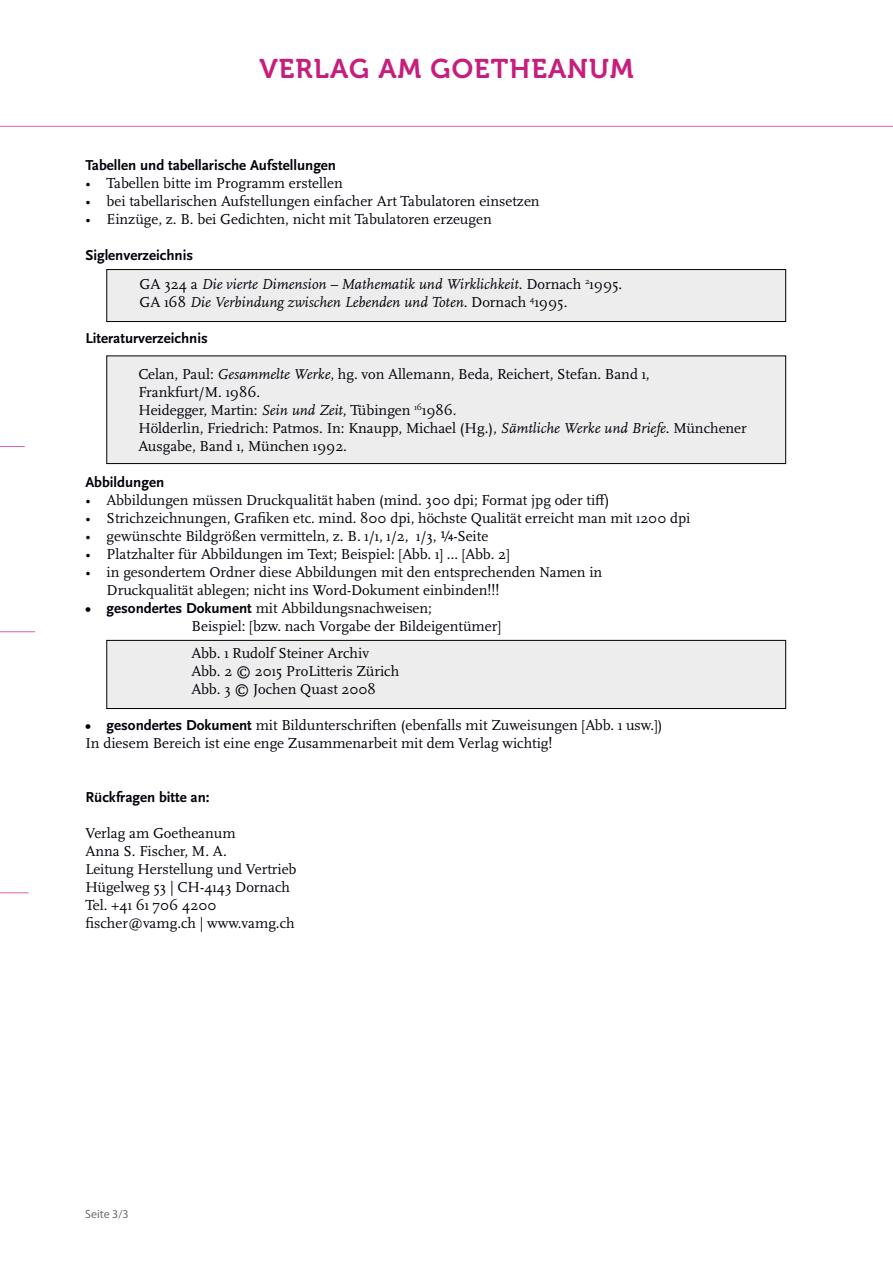
<style>
.page{position:relative;width:893px;height:1263px;background:#fff}
.page>*{position:absolute;margin:0;border:0;box-sizing:border-box;transform-origin:0 0}
.t1{font:27px "Museo 700";letter-spacing:.04em;color:#c61e7e}
.t2{font:15px/18px "Scala OT";color:#00000a}
.t3{font:italic 15px/18px "Scala OT";color:#00000a}
.t4{font:700 15px "Scala Sans OT";color:#00000a}
.t5{font:12px "Myriad Pro";color:#706f6f}
.s1{font-style:normal}
.s2{font-style:italic}
.s3{font-family:"Scala Sans OT";font-weight:700}
</style>
<div class="page">
<div style="left:107px;top:270px;width:679px;height:51px;background:#ededed"></div>
<div style="left:106px;top:269px;width:680px;height:53px;border:1px solid #000"></div>
<div style="left:107px;top:356px;width:679px;height:108px;background:#ededed"></div>
<div style="left:106px;top:355px;width:680px;height:109px;border:1px solid #000"></div>
<div style="left:107px;top:640px;width:679px;height:68px;background:#ededed"></div>
<div style="left:106px;top:640px;width:680px;height:69px;border:1px solid #000"></div>
<hr style="left:0;top:126px;width:893px;height:1px;background:#d762a5">
<svg style="left:0;top:446px;width:25px;height:1px"></svg>
<svg style="left:0;top:892px;width:28px;height:1px"></svg>
<hr style="left:0;top:631px;width:35px;height:1px;background:#d762a5">
<h1 class="t1" style="left:259px;top:54px;width:376px">VERLAG AM GOETHEANUM</h1>
<p class="t4" style="left:85px;top:157px;width:252px">Tabellen und tabellarische Aufstellungen</p>
<p class="t2" style="left:85px;top:175px;width:259px">• Tabellen bitte im Programm erstellen</p>
<p class="t2" style="left:85px;top:193px;width:456px">• bei tabellarischen Aufstellungen einfacher Art Tabulatoren einsetzen</p>
<p class="t2" style="left:85px;top:211px;width:408px">• Einzüge, z. B. bei Gedichten, nicht mit Tabulatoren erzeugen</p>
<p class="t4" style="left:85px;top:247px;width:109px">Siglenverzeichnis</p>
<p class="t3" style="left:139px;top:276px;width:484px"><span class="s1">GA 324 a</span> Die vierte Dimension – Mathematik und Wirklichkeit<span class="s1">. Dornach</span> <sup>2</sup><span class="s1">1995.<br>GA 168</span> Die Verbindung zwischen Lebenden und Toten<span class="s1">. Dornach</span> <sup>4</sup><span class="s1">1995.</span></p>
<p class="t4" style="left:85px;top:330px;width:124px">Literaturverzeichnis</p>
<p class="t2" style="left:138px;top:366px;width:610px">Celan, Paul: <span class="s2">Gesammelte Werke</span>, hg. von Allemann, Beda, Reichert, Stefan. Band 1,<br>Frankfurt/M. 1986.<br>Heidegger, Martin: <span class="s2">Sein und Zeit</span>, Tübingen <sup>16</sup>1986.<br>Hölderlin, Friedrich: Patmos. In: Knaupp, Michael (Hg.), <span class="s2">Sämtliche Werke und Briefe</span>. Münchener Ausgabe, Band 1, München 1992.</p>
<p class="t4" style="left:85px;top:474px;width:80px">Abbildungen</p>
<p class="t2" style="left:85px;top:492px;width:525px">• Abbildungen müssen Druckqualität haben (mind. 300 dpi; Format jpg oder tiff)</p>
<p class="t2" style="left:85px;top:510px;width:606px">• Strichzeichnungen, Grafiken etc. mind. 800 dpi, höchste Qualität erreicht man mit 1200 dpi</p>
<p class="t2" style="left:85px;top:528px;width:404px">• gewünschte Bildgrößen vermitteln, z. B. 1/1, 1/2, 1/3, ¼-Seite</p>
<p class="t2" style="left:85px;top:546px;width:426px">• Platzhalter für Abbildungen im Text; Beispiel: [Abb. 1] … [Abb. 2]</p>
<p class="t2" style="left:107px;top:564px;width:497px;text-indent:-21px">• in gesondertem Ordner diese Abbildungen mit den entsprechenden Namen in<br>Druckqualität ablegen; nicht ins Word-Dokument einbinden!!!</p>
<p class="t2" style="left:192px;top:600px;width:311px;text-indent:-106px"><span class="s3">• gesondertes Dokument</span> mit Abbildungsnachweisen;<br>Beispiel: [bzw. nach Vorgabe der Bildeigentümer]</p>
<p class="t2" style="left:192px;top:645px;width:209px">Abb. 1 Rudolf Steiner Archiv<br>Abb. 2 © 2015 ProLitteris Zürich<br>Abb. 3 © Jochen Quast 2008</p>
<p class="t2" style="left:85px;top:717px;width:579px"><span class="s3">• gesondertes Dokument</span> mit Bildunterschriften (ebenfalls mit Zuweisungen [Abb. 1 usw.])<br>In diesem Bereich ist eine enge Zusammenarbeit mit dem Verlag wichtig!</p>
<p class="t4" style="left:85px;top:789px;width:126px">Rückfragen bitte an:</p>
<p class="t2" style="left:85px;top:825px;width:213px">Verlag am Goetheanum<br>Anna S. Fischer, M. A.<br>Leitung Herstellung und Vertrieb<br>Hügelweg 53 | CH-4143 Dornach<br>Tel. +41 61 706 4200 fischer@vamg.ch | www.vamg.ch</p>
<p class="t5" style="left:85px;top:1206px;width:45px">Seite 3/3</p>
</div>
